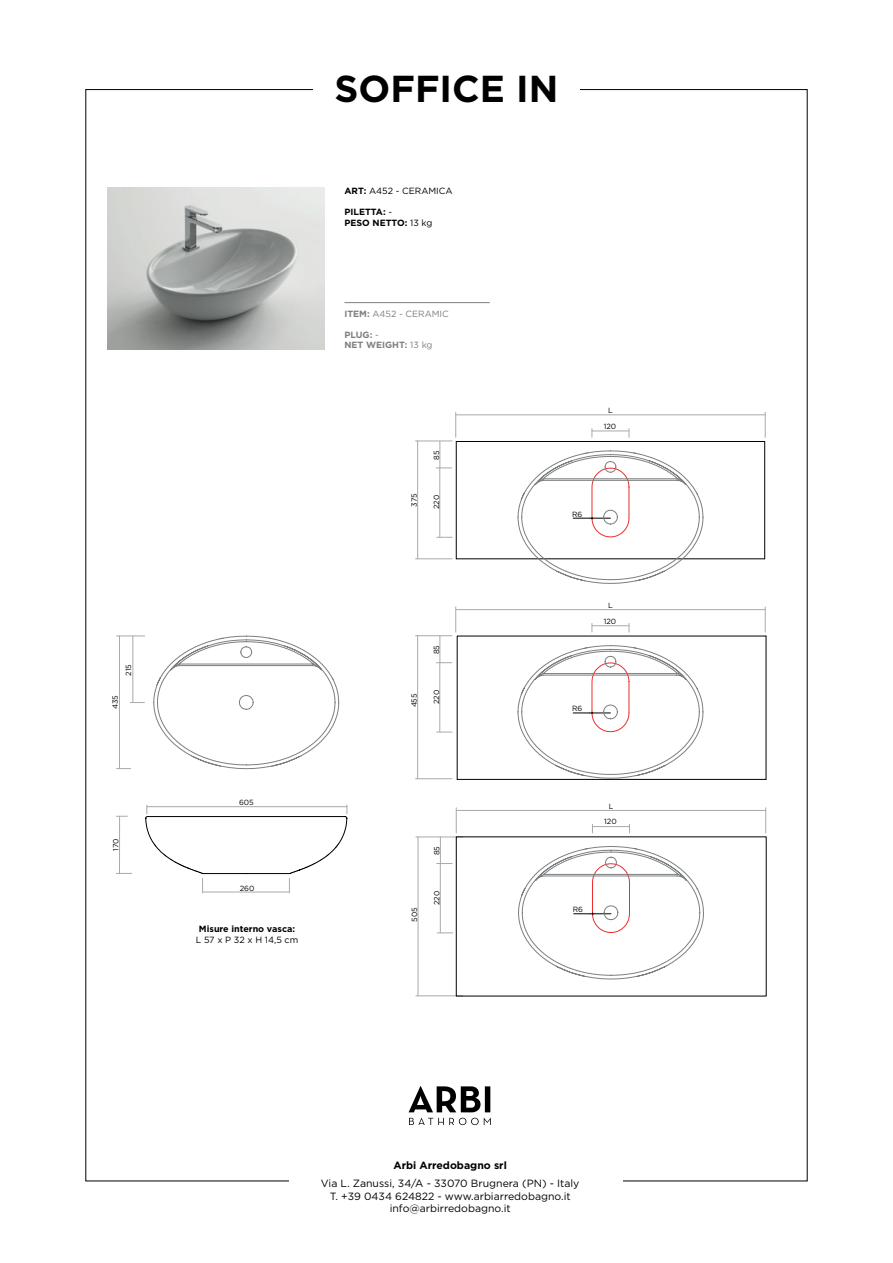
<style>
.page{position:relative;width:893px;height:1263px;background:#fff}
.page>*{position:absolute;margin:0;border:0;box-sizing:border-box;transform-origin:0 0}
.t1{font:700 37.5px "Gotham";color:#000001}
.t2{font:10.5px/12.6px "Gotham";color:#000001;text-align:center}
.t3{font:700 10.5px "Gotham";color:#000001}
.t4{font:700 9px/10.5px "Gotham";color:#000001}
.t5{font:9px "Gotham";color:#000001}
.t6{font:700 9px/10.5px "Gotham";color:#7c7f81}
.t7{font:9px "Gotham";color:#7c7f81}
.t8{font:7.5px/15.5px "Gotham";color:#000001;text-align:center}
.s1{font-weight:700}
.s2{font-weight:400}
</style>
<div class="page">
<svg style="left:409px;top:1086px;width:81px;height:26px"></svg>
<svg style="left:409px;top:1118px;width:82px;height:7px"></svg>
<hr style="left:344px;top:302px;width:146px;height:1px;background:#7c7f81">
<img style="left:108px;top:187px;width:217px;height:162px">
<hr style="left:415px;top:441px;width:37px;height:1px;background:#a7aaaa">
<hr style="left:415px;top:559px;width:37px;height:1px;background:#a7aaaa">
<hr style="left:417px;top:441px;width:1px;height:118px;background:#a7aaaa">
<hr style="left:119px;top:816px;width:1px;height:57px;background:#a7aaaa">
<svg style="left:116px;top:873px;width:16px;height:1px"></svg>
<hr style="left:416px;top:837px;width:47px;height:1px;background:#a7aaaa">
<hr style="left:416px;top:995px;width:47px;height:1px;background:#a7aaaa">
<hr style="left:418px;top:837px;width:1px;height:159px;background:#a7aaaa">
<svg style="left:116px;top:636px;width:29px;height:1px"></svg>
<hr style="left:119px;top:636px;width:1px;height:132px;background:#a7aaaa">
<svg style="left:116px;top:768px;width:15px;height:1px"></svg>
<svg style="left:153px;top:636px;width:186px;height:133px"></svg>
<svg style="left:145px;top:805px;width:203px;height:88px"></svg>
<hr style="left:133px;top:636px;width:1px;height:66px;background:#a7aaaa">
<svg style="left:130px;top:702px;width:14px;height:1px"></svg>
<svg style="left:436px;top:412px;width:330px;height:172px"></svg>
<hr style="left:415px;top:635px;width:37px;height:1px;background:#a7aaaa">
<hr style="left:415px;top:778px;width:37px;height:1px;background:#a7aaaa">
<hr style="left:417px;top:636px;width:1px;height:143px;background:#a7aaaa">
<hr style="left:440px;top:864px;width:1px;height:68px;background:#a7aaaa">
<svg style="left:437px;top:933px;width:16px;height:1px"></svg>
<hr style="left:457px;top:810px;width:309px;height:1px;background:#a7aaaa">
<svg style="left:765px;top:808px;width:1px;height:25px"></svg>
<hr style="left:592px;top:826px;width:37px;height:1px;background:#a7aaaa">
<svg style="left:518px;top:846px;width:186px;height:133px"></svg>
<svg style="left:437px;top:808px;width:20px;height:56px"></svg>
<svg style="left:436px;top:607px;width:331px;height:173px"></svg>
<hr style="left:766px;top:636px;width:1px;height:143px;background:#000001">
<hr style="left:457px;top:779px;width:309px;height:1px;background:#000001">
<p class="t8" style="left:121px;top:676px;width:13px;rotate:-90deg">215</p>
<p class="t8" style="left:107px;top:709px;width:16px;rotate:-90deg">435</p>
<p class="t8" style="left:108px;top:851px;width:14px;rotate:-90deg">170</p>
<p class="t8" style="left:239px;top:794px;width:16px">605</p>
<p class="t8" style="left:240px;top:880px;width:16px">260</p>
<p class="t4" style="left:199px;top:924px;width:98px">Misure interno vasca:</p>
<p class="t5" style="left:196px;top:934px;width:104px">L 57 x P 32 x H 14,5 cm</p>
<h1 class="t1" style="left:335px;top:64px;width:225px">SOFFICE IN</h1>
<p class="t5" style="left:344px;top:185px;width:110px"><span class="s1">ART:</span> A452 - CERAMICA</p>
<p class="t4" style="left:344px;top:207px;width:90px">PILETTA: <span class="s2">-<br></span>PESO NETTO: <span class="s2">13 kg</span></p>
<p class="t7" style="left:344px;top:308px;width:106px"><span class="s1">ITEM:</span> A452 - CERAMIC</p>
<p class="t6" style="left:344px;top:329px;width:90px">PLUG: <span class="s2">-<br></span>NET WEIGHT: <span class="s2">13 kg</span></p>
<p class="t8" style="left:428px;top:460px;width:11px;rotate:-90deg">85</p>
<p class="t8" style="left:406px;top:507px;width:15px;rotate:-90deg">375</p>
<p class="t8" style="left:428px;top:509px;width:16px;rotate:-90deg">220</p>
<p class="t8" style="left:604px;top:403px;width:14px">L<br>120</p>
<p class="t8" style="left:572px;top:506px;width:12px">R6</p>
<p class="t8" style="left:428px;top:654px;width:11px;rotate:-90deg">85</p>
<p class="t8" style="left:406px;top:707px;width:15px;rotate:-90deg">455</p>
<p class="t8" style="left:428px;top:704px;width:16px;rotate:-90deg">220</p>
<p class="t8" style="left:604px;top:598px;width:14px">L<br>120</p>
<p class="t8" style="left:572px;top:701px;width:12px">R6</p>
<p class="t8" style="left:407px;top:922px;width:16px;rotate:-90deg">505</p>
<p class="t8" style="left:429px;top:855px;width:11px;rotate:-90deg">85</p>
<p class="t8" style="left:429px;top:905px;width:16px;rotate:-90deg">220</p>
<p class="t8" style="left:604px;top:798px;width:14px">L<br>120</p>
<p class="t8" style="left:573px;top:902px;width:12px">R6</p>
<p class="t3" style="left:393px;top:1158px;width:115px">Arbi Arredobagno srl</p>
<p class="t2" style="left:321px;top:1177px;width:260px">Via L. Zanussi, 34/A - 33070 Brugnera (PN) - Italy<br>T. +39 0434 624822 - www.arbiarredobagno.it info@arbirredobagno.it</p>
</div>
